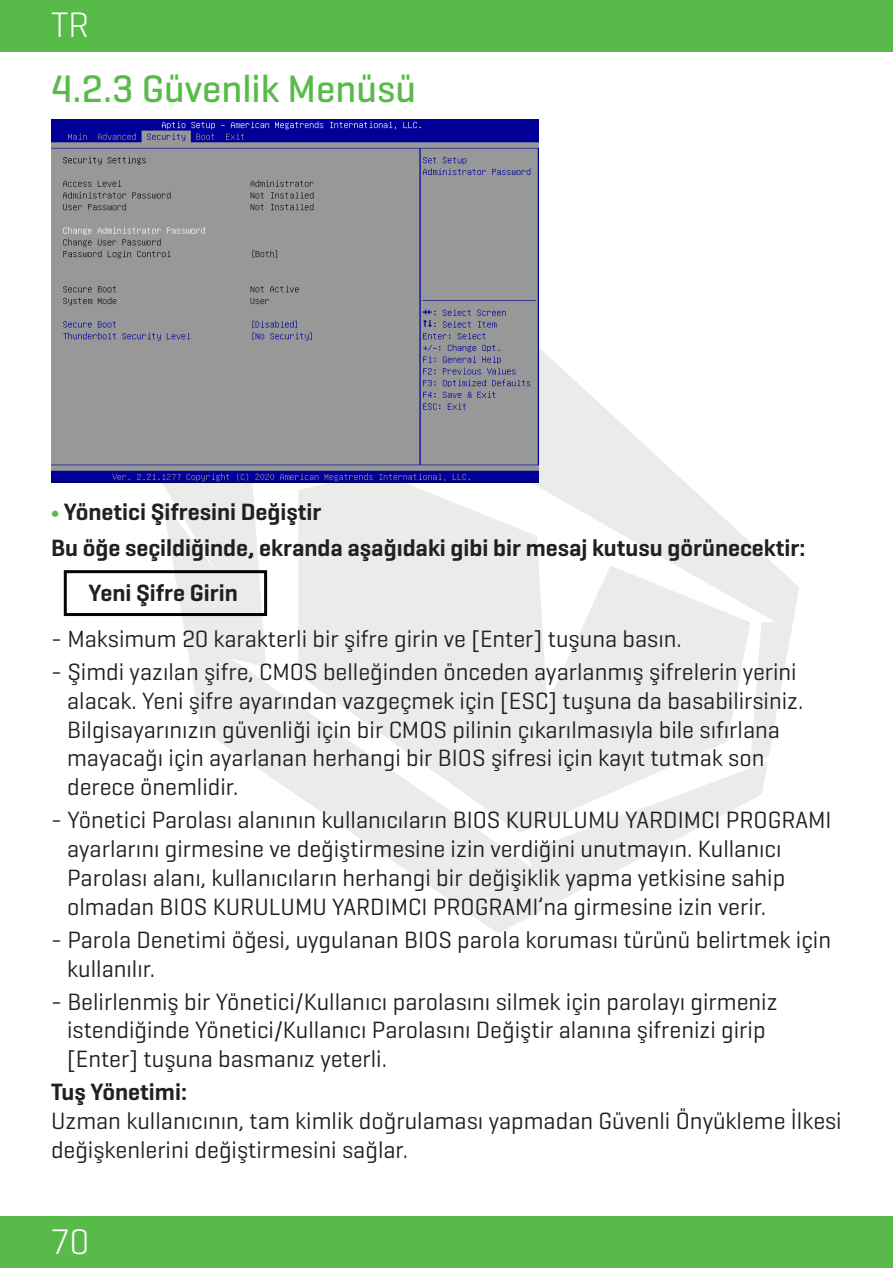
<style>
.page{position:relative;width:893px;height:1268px;background:#fff}
.page>*{position:absolute;margin:0;border:0;box-sizing:border-box;transform-origin:0 0}
.Başlık_Lvl-2{font:500 39px "Geogrotesque";color:#58ba49}
.t1{font:300 36px "Geogrotesque";color:#fff}
.t2{font:24px/28.8px "Geogrotesque";color:#231f20}
.t3{font:600 24px "Geogrotesque";color:#231f20}
.s1{font-family:"Myriad Pro";font-weight:700;color:#58ba49}
</style>
<div class="page">
<div style="left:0;top:0;width:893px;height:51px;background:#58ba49"></div>
<div style="left:0;top:1216px;width:893px;height:51px;background:#58ba49"></div>
<svg style="left:538px;top:334px;width:261px;height:423px"></svg>
<svg style="left:94px;top:371px;width:674px;height:562px"></svg>
<svg style="left:298px;top:472px;width:452px;height:360px;fill:#ebebec"></svg>
<img style="left:51px;top:120px;width:487px;height:362px">
<div style="left:64px;top:570px;width:203px;height:46px;border:3px solid #040503"></div>
<h2 class="t1" style="left:51px;top:2px;width:40px">TR</h2>
<p class="Başlık_Lvl-2" style="left:51px;top:64px;width:366px">4.2.3 Güvenlik Menüsü</p>
<p class="t3" style="left:51px;top:497px;width:272px"><span class="s1">•</span> Yönetici Şifresini Değiştir</p>
<p class="t3" style="left:51px;top:533px;width:756px">Bu öğe seçildiğinde, ekranda aşağıdaki gibi bir mesaj kutusu görünecektir:</p>
<p class="t3" style="left:88px;top:577px;width:151px">Yeni Şifre Girin</p>
<p class="t2" style="left:51px;top:623px;width:632px">- Maksimum 20 karakterli bir şifre girin ve [Enter] tuşuna basın.</p>
<p class="t2" style="left:67px;top:656px;width:738px;text-indent:-16px">- Şimdi yazılan şifre, CMOS belleğinden önceden ayarlanmış şifrelerin yerini alacak. Yeni şifre ayarından vazgeçmek için [ESC] tuşuna da basabilirsiniz.<br>Bilgisayarınızın güvenliği için bir CMOS pilinin çıkarılmasıyla bile sıfırlana mayacağı için ayarlanan herhangi bir BIOS şifresi için kayıt tutmak son</p>
<p class="t2" style="left:67px;top:771px;width:173px">derece önemlidir.</p>
<p class="t2" style="left:67px;top:804px;width:766px;text-indent:-16px">- Yönetici Parolası alanının kullanıcıların BIOS KURULUMU YARDIMCI PROGRAMI ayarlarını girmesine ve değiştirmesine izin verdiğini unutmayın. Kullanıcı</p>
<p class="t2" style="left:67px;top:862px;width:720px">Parolası alanı, kullanıcıların herhangi bir değişiklik yapma yetkisine sahip olmadan BIOS KURULUMU YARDIMCI PROGRAMI’na girmesine izin verir.</p>
<p class="t2" style="left:67px;top:924px;width:765px;text-indent:-16px">- Parola Denetimi öğesi, uygulanan BIOS parola koruması türünü belirtmek için kullanılır.</p>
<p class="t2" style="left:51px;top:986px;width:728px;text-align:center">- Belirlenmiş bir Yönetici/Kullanıcı parolasını silmek için parolayı girmeniz istendiğinde Yönetici/Kullanıcı Parolasını Değiştir alanına şifrenizi girip</p>
<p class="t2" style="left:67px;top:1043px;width:321px">[Enter] tuşuna basmanız yeterli.</p>
<p class="t3" style="left:51px;top:1076px;width:137px">Tuş Yönetimi:</p>
<p class="t2" style="left:51px;top:1105px;width:792px">Uzman kullanıcının, tam kimlik doğrulaması yapmadan Güvenli Önyükleme İlkesi değişkenlerini değiştirmesini sağlar.</p>
<h2 class="t1" style="left:50px;top:1219px;width:40px">70</h2>
</div>
